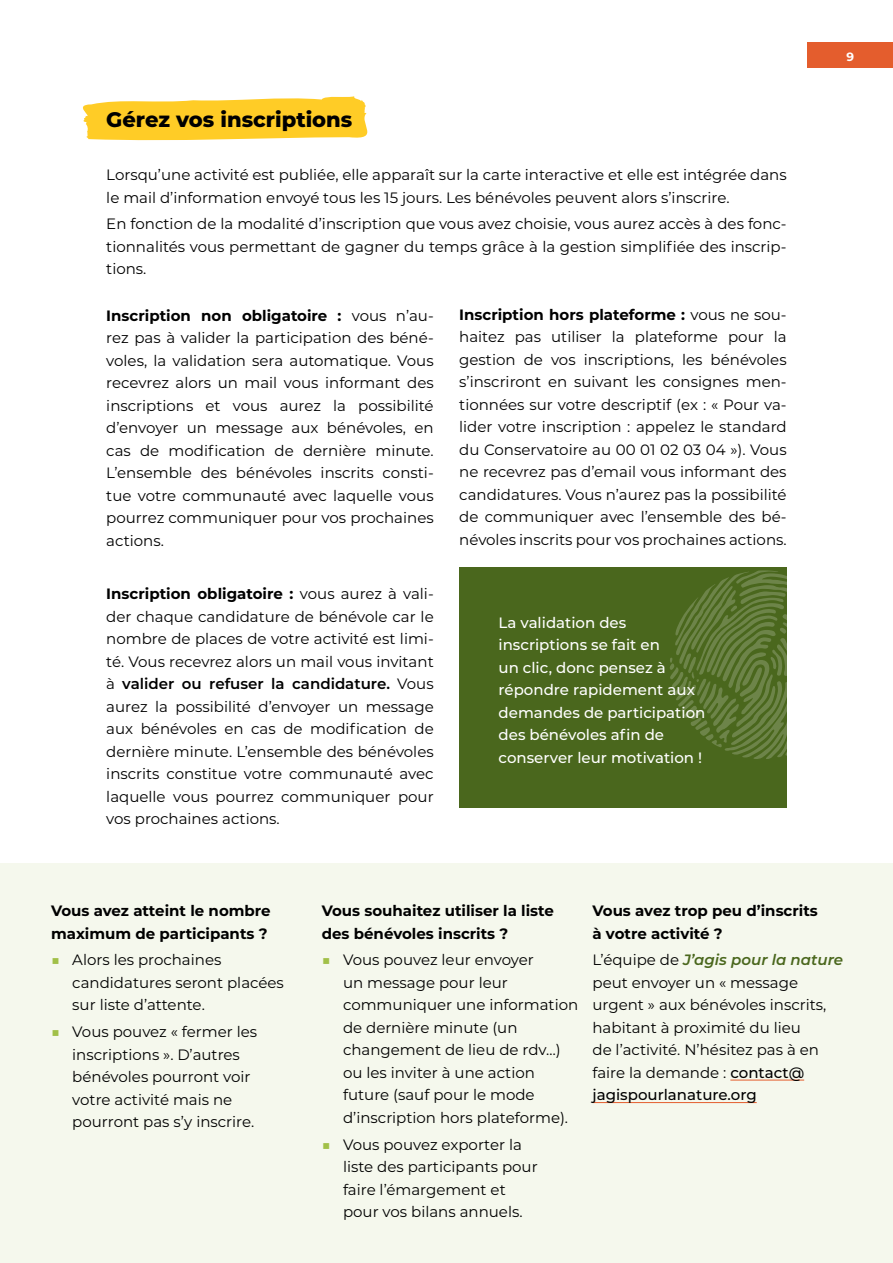
<style>
.page{position:relative;width:893px;height:1263px;background:#fff}
.page>*{position:absolute;margin:0;border:0;box-sizing:border-box;transform-origin:0 0}
.titre_2{font:800 21px "Montserrat";color:#000}
.texte{font:15px/22.5px "Montserrat";color:#000}
.texte-2{font:500 15px/22.5px "Montserrat";color:#fff}
.texte-3{font:700 15px/22.5px "Montserrat";color:#000}
.t1{font:700 12px "Montserrat";color:#fff}
.s1{font-weight:700}
.s2{font-weight:600}
.s3{font-weight:700;color:#a1c048}
.s4{font-weight:600;font-style:italic;color:#4a671d}
.s5{font-weight:500}
</style>
<div class="page">
<div style="left:808px;top:43px;width:85px;height:25px;background:#e45d2d"></div>
<svg style="left:83px;top:96px;width:285px;height:45px;background:#ffd347"></svg>
<div style="left:0;top:863px;width:893px;height:400px;background:#f5f8ed"></div>
<div style="left:459px;top:568px;width:328px;height:240px;background:#4a671d"></div>
<svg style="left:670px;top:570px;width:117px;height:189px"></svg>
<hr style="left:730px;top:1080px;width:74px;height:1px;background:#e45d2d">
<hr style="left:592px;top:1102px;width:165px;height:1px;background:#e45d2d">
<p class="titre_2" style="left:106px;top:104px;width:248px">Gérez vos inscriptions</p>
<p class="texte" style="left:106px;top:163px;width:682px">Lorsqu’une activité est publiée, elle apparaît sur la carte interactive et elle est intégrée dans le mail d’information envoyé tous les 15 jours. Les bénévoles peuvent alors s’inscrire.</p>
<p class="texte" style="left:106px;top:212px;width:682px;text-align:justify">En fonction de la modalité d’inscription que vous avez choisie, vous aurez accès à des fonc&shy;tionnalités vous permettant de gagner du temps grâce à la gestion simplifiée des inscrip&shy;tions.</p>
<p class="texte" style="left:106px;top:304px;width:329px;text-align:justify"><span class="s1">Inscription non obligatoire :</span> vous n’au&shy;rez pas à valider la participation des béné&shy;voles, la validation sera automatique. Vous recevrez alors un mail vous informant des inscriptions et vous aurez la possibilité d’envoyer un message aux bénévoles, en cas de modification de dernière minute.<br>L’ensemble des bénévoles inscrits consti&shy;tue votre communauté avec laquelle vous pourrez communiquer pour vos prochaines actions.</p>
<p class="texte" style="left:106px;top:582px;width:329px;text-align:justify"><span class="s1">Inscription obligatoire :</span> vous aurez à vali&shy;der chaque candidature de bénévole car le nombre de places de votre activité est limi&shy;té. Vous recevrez alors un mail vous invitant à <span class="s2">valider ou refuser la candidature.</span> Vous aurez la possibilité d’envoyer un message aux bénévoles en cas de modification de dernière minute. L’ensemble des bénévoles inscrits constitue votre communauté avec laquelle vous pourrez communiquer pour vos prochaines actions.</p>
<p class="texte" style="left:459px;top:302px;width:329px;text-align:justify"><span class="s1">Inscription hors plateforme :</span> vous ne sou&shy;haitez pas utiliser la plateforme pour la gestion de vos inscriptions, les bénévoles s’inscriront en suivant les consignes men&shy;tionnées sur votre descriptif (ex : « Pour va&shy;lider votre inscription : appelez le standard du Conservatoire au 00 01 02 03 04 »). Vous ne recevrez pas d’email vous informant des candidatures. Vous n’aurez pas la possibilité de communiquer avec l’ensemble des bé&shy;névoles inscrits pour vos prochaines actions.</p>
<p class="texte-2" style="left:499px;top:611px;width:208px">La validation des inscriptions se fait en<br>un clic, donc pensez à répondre rapidement aux demandes de participation des bénévoles afin de conserver leur motivation !</p>
<p class="t1" style="left:847px;top:48px;width:9px">9</p>
<p class="texte-3" style="left:51px;top:899px;width:221px">Vous avez atteint le nombre maximum de participants ?</p>
<p class="texte" style="left:72px;top:948px;width:213px;text-indent:-21px"><span class="s3">■</span> Alors les prochaines candidatures seront placées sur liste d’attente.</p>
<p class="texte" style="left:72px;top:1020px;width:186px;text-indent:-21px"><span class="s3">■</span> Vous pouvez « fermer les inscriptions ». D’autres bénévoles pourront voir votre activité mais ne pourront pas s’y inscrire.</p>
<p class="texte-3" style="left:322px;top:899px;width:234px">Vous souhaitez utiliser la liste des bénévoles inscrits ?</p>
<p class="texte" style="left:343px;top:948px;width:237px;text-indent:-21px"><span class="s3">■</span> Vous pouvez leur envoyer<br>un message pour leur communiquer une information de dernière minute (un changement de lieu de rdv…) ou les inviter à une action future (sauf pour le mode d’inscription hors plateforme).</p>
<p class="texte" style="left:343px;top:1132px;width:196px;text-indent:-21px"><span class="s3">■</span> Vous pouvez exporter la liste des participants pour faire l’émargement et pour vos bilans annuels.</p>
<p class="texte-3" style="left:592px;top:899px;width:227px">Vous avez trop peu d’inscrits à votre activité ?</p>
<p class="texte" style="left:592px;top:948px;width:252px">L’équipe de <span class="s4">J’agis pour la nature </span>peut envoyer un « message urgent » aux bénévoles inscrits, habitant à proximité du lieu<br>de l’activité. N’hésitez pas à en faire la demande : <span class="s5">contact@ jagispourlanature.org</span></p>
</div>
